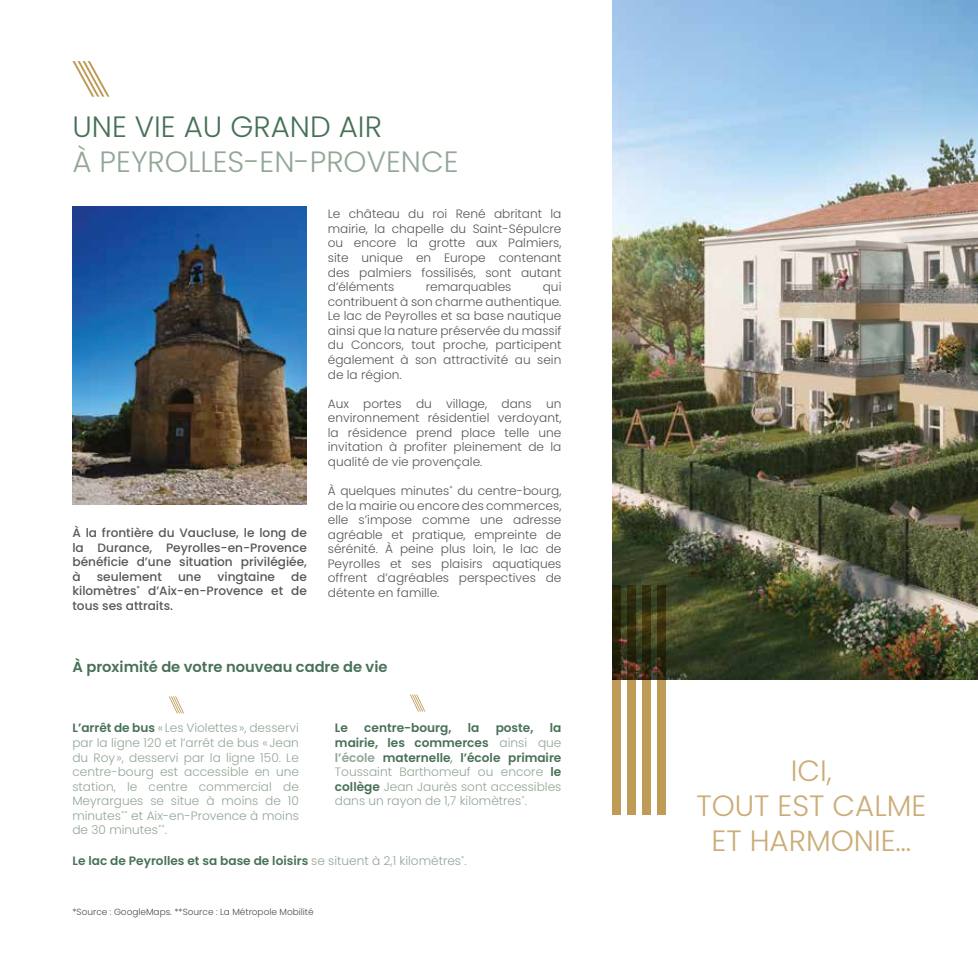
<style>
.page{position:relative;width:978px;height:978px;background:#fff}
.page>*{position:absolute;margin:0;border:0;box-sizing:border-box;transform-origin:0 0}
.t1{font:300 29.4px/35.2px "Poppins";color:#caad77;text-align:center}
.t2{font:300 29.4px "Poppins";color:#92a796}
.t3{font:300 29.4px "Poppins";color:#487157}
.t4{font:600 14.7px "Poppins";color:#487157}
.t5{font:300 12.15px/14.5px "Poppins";color:#575756;text-align:justify}
.t6{font:300 12.15px/14.5px "Poppins";color:#92a796;text-align:justify}
.t7{font:500 12.15px/14.5px "Poppins";color:#575756;text-align:justify}
.t8{font:600 12.15px "Poppins";color:#487157}
.t9{font:300 9px "Poppins";color:#4a4a49}
.s1{font-weight:600;color:#487157}
.s2{font-weight:600}
.s3{color:#487157}
.s4{font-weight:300;color:#92a796}
</style>
<div class="page">
<img style="left:612px;top:0;width:366px;height:679px">
<hr style="left:977px;top:590px;width:1px;height:388px;background:#92a796">
<svg style="left:72px;top:61px;width:38px;height:36px"></svg>
<svg style="left:612px;top:585px;width:9px;height:229px;background:#7f6836"></svg>
<svg style="left:627px;top:585px;width:8px;height:229px;background:#836b38"></svg>
<svg style="left:642px;top:585px;width:8px;height:229px;background:#846c37"></svg>
<svg style="left:657px;top:585px;width:8px;height:229px;background:#846c38"></svg>
<img style="left:72px;top:206px;width:234px;height:298px">
<svg style="left:169px;top:696px;width:15px;height:17px"></svg>
<svg style="left:410px;top:695px;width:15px;height:17px"></svg>
<h1 class="t3" style="left:72px;top:110px;width:311px">UNE VIE AU GRAND AIR</h1>
<h1 class="t2" style="left:72px;top:145px;width:388px">À PEYROLLES-EN-PROVENCE</h1>
<p class="t7" style="left:72px;top:526px;width:236px">À la frontière du Vaucluse, le long de la Durance, Peyrolles-en-Provence bénéficie d’une situation privilégiée, à</p>
<p class="t7" style="left:97px;top:569px;width:67px">seulement</p>
<p class="t7" style="left:178px;top:569px;width:25px">une</p>
<p class="t7" style="left:217px;top:569px;width:59px">vingtaine</p>
<p class="t7" style="left:72px;top:569px;width:236px;text-indent:219px">de kilomètres<sup>*</sup> d’Aix-en-Provence et de tous ses attraits.</p>
<p class="t5" style="left:328px;top:207px;width:235px">Le château du roi René abritant la mairie, la chapelle du Saint-Sépulcre ou encore la grotte aux Palmiers, site unique en Europe contenant des palmiers fossilisés, sont autant d’éléments</p>
<p class="t5" style="left:328px;top:280px;width:235px;text-indent:215px">qui contribuent à son charme authentique.<br>Le lac de Peyrolles et sa base nautique ainsi que la nature préservée du massif du Concors, tout proche, participent également à son attractivité au sein de la région.</p>
<p class="t5" style="left:328px;top:396px;width:235px">Aux portes du village, dans un environnement résidentiel verdoyant, la résidence prend place telle une invitation à profiter pleinement de la qualité de vie provençale.</p>
<p class="t5" style="left:328px;top:484px;width:235px">À quelques minutes<sup>*</sup> du centre-bourg, de la mairie ou encore des commerces, elle s’impose comme une adresse agréable et pratique, empreinte de sérénité. À peine plus loin, le lac de Peyrolles et ses plaisirs aquatiques offrent d’agréables perspectives de détente en famille.</p>
<p class="t5" style="left:426px;top:280px;width:87px">remarquables</p>
<p class="t4" style="left:72px;top:658px;width:317px">À proximité de votre nouveau cadre de vie</p>
<p class="t6" style="left:72px;top:721px;width:228px"><span class="s1">L’arrêt de bus</span> « Les Violettes», desservi par la ligne 120 et l’arrêt de bus « Jean du Roy», desservi par la ligne 150. Le centre-bourg est accessible en une station, le centre commercial de Meyrargues se situe à moins de 10 minutes<sup>**</sup> et Aix-en-Provence à moins de 30 minutes<sup>**</sup>.</p>
<p class="t8" style="left:335px;top:721px;width:15px">Le</p>
<p class="t8" style="left:364px;top:721px;width:89px">centre-bourg,</p>
<p class="t8" style="left:468px;top:721px;width:13px">la</p>
<p class="t8" style="left:496px;top:721px;width:39px">poste,</p>
<p class="t6" style="left:335px;top:721px;width:228px;text-indent:215px"><span class="s1">la mairie, les commerces</span> ainsi que <span class="s2">l’école</span> <span class="s1">maternelle</span><span class="s3">,</span> <span class="s1">l’école primaire </span>Toussaint Barthomeuf ou encore <span class="s1">le collège</span> Jean Jaurès sont accessibles dans un rayon de 1,7 kilomètres<sup>*</sup>.</p>
<p class="t8" style="left:72px;top:853px;width:396px">Le lac de Peyrolles et sa base de loisirs <span class="s4">se situent à 2,1 kilomètres</span><sup>*</sup><span class="s4">.</span></p>
<p class="t9" style="left:72px;top:907px;width:243px">*Source : GoogleMaps. **Source : La Métropole Mobilité</p>
<h1 class="t1" style="left:696px;top:753px;width:231px">ICI,<br>TOUT EST CALME<br>ET HARMONIE…</h1>
</div>
